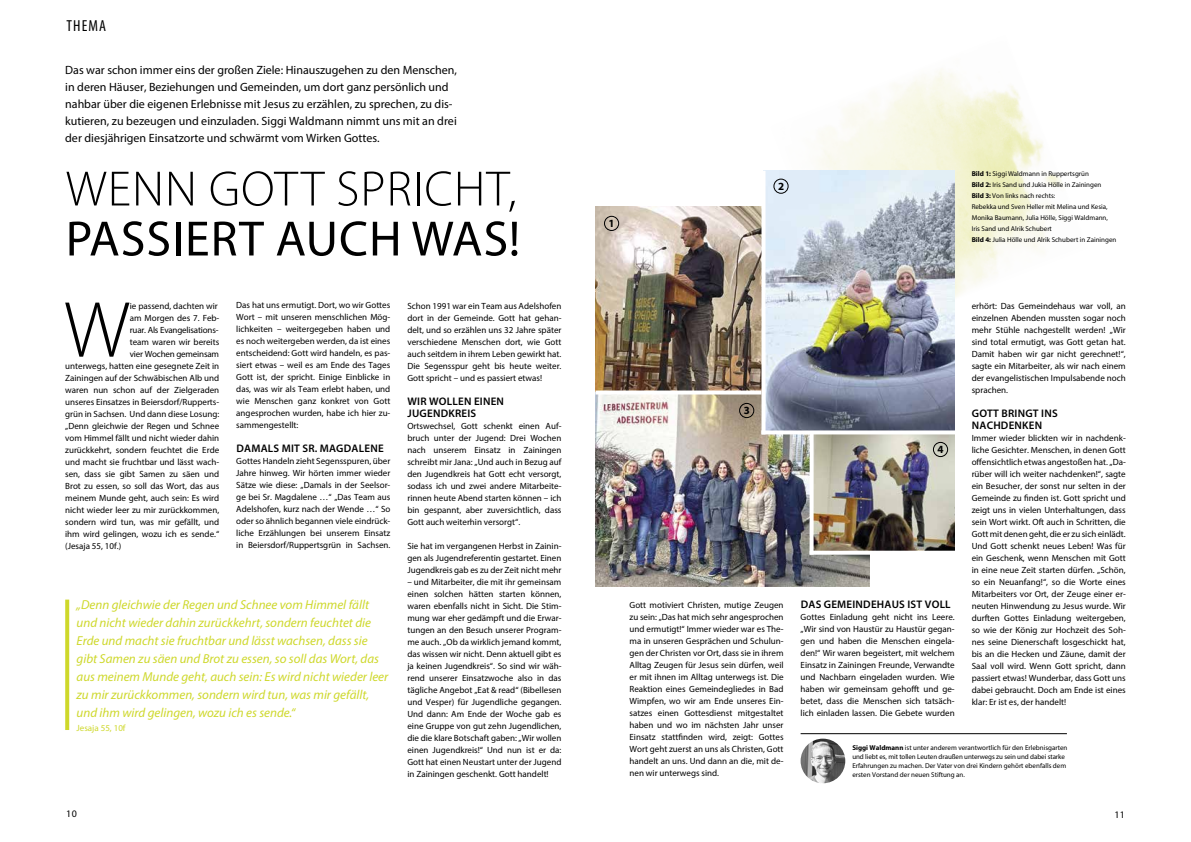
<style>
.page{position:relative;width:1191px;height:842px;background:#fff}
.page>*{position:absolute;margin:0;border:0;box-sizing:border-box;transform-origin:0 0}
.t1{font:300 80.2px "Myriad Pro";color:#000}
.t2{font:300 50px "Myriad Pro";letter-spacing:.02em;color:#000}
.t3{font:50px "Myriad Pro";letter-spacing:.02em;color:#000}
.t4{font:condensed 16px "Myriad Pro";letter-spacing:.07em;color:#000}
.t5{font:italic 13px/18px "Myriad Pro";color:#ced82b}
.t6{font:12px/17px "Myriad Pro";color:#000}
.t7{font:600 11px/12px "Myriad Pro";letter-spacing:.02em;color:#000}
.t8{font:700 11px "Myriad Pro";color:#000}
.t9{font:10px "Myriad Pro";color:#000}
.t10{font:9px/12px "Myriad Pro";color:#000;text-align:justify}
.t11{font:9px "Myriad Pro";letter-spacing:-.02em;color:#000}
.t12{font:9px "Myriad Pro";color:#ced82b}
.t13{font:7px/11px "Myriad Pro";color:#000}
.s1{font-weight:700}
</style>
<div class="page">
<img style="left:770px;top:69px;width:293px;height:271px">
<svg style="left:65px;top:600px;width:4px;height:130px"></svg>
<img style="left:595px;top:206px;width:166px;height:184px">
<img style="left:800px;top:739px;width:45px;height:44px;border-radius:22px">
<hr style="left:800px;top:733px;width:267px;height:1px;background:#000">
<img style="left:595px;top:394px;width:274px;height:192px">
<img style="left:765px;top:171px;width:189px;height:259px">
<img style="left:813px;top:434px;width:141px;height:117px">
<svg style="left:761px;top:206px;width:4px;height:224px"></svg>
<svg style="left:809px;top:434px;width:4px;height:117px"></svg>
<svg style="left:595px;top:390px;width:166px;height:4px"></svg>
<svg style="left:761px;top:430px;width:194px;height:4px"></svg>
<hr style="left:809px;top:551px;width:150px;height:4px;background:#fff">
<div style="left:604px;top:216px;width:15px;height:15px;border:1px solid #000;border-radius:50%"></div>
<div style="left:773px;top:179px;width:15px;height:15px;border:1px solid #000;border-radius:50%"></div>
<div style="left:739px;top:403px;width:15px;height:15px;border:1px solid #000;border-radius:50%"></div>
<div style="left:933px;top:442px;width:15px;height:15px;border:1px solid #000;border-radius:50%"></div>
<h3 class="t4" style="left:66px;top:16px;width:41px">THEMA</h3>
<p class="t6" style="left:65px;top:61px;width:393px">Das war schon immer eins der großen Ziele: Hinauszugehen zu den Menschen, in deren Häuser, Beziehungen und Gemeinden, um dort ganz persönlich und nahbar über die eigenen Erlebnisse mit Jesus zu erzählen, zu sprechen, zu dis&shy;kutieren, zu bezeugen und einzuladen. Siggi Waldmann nimmt uns mit an drei der diesjährigen Einsatzorte und schwärmt vom Wirken Gottes.</p>
<h2 class="t2" style="left:66px;top:159px;width:452px">WENN GOTT SPRICHT,</h2>
<h2 class="t3" style="left:66px;top:208px;width:456px">PASSIERT AUCH WAS!</h2>
<h1 class="t1" style="left:64px;top:282px;width:67px">W</h1>
<p class="t10" style="left:130px;top:299px;width:89px">ie passend, dachten wir</p>
<p class="t10" style="left:130px;top:311px;width:91px">am Morgen des 7. Feb-</p>
<p class="t11" style="left:130px;top:324px;width:90px">ruar. Als Evangelisations-</p>
<p class="t10" style="left:130px;top:335px;width:91px">team waren wir bereits</p>
<p class="t11" style="left:130px;top:348px;width:91px">vier Wochen gemeinsam</p>
<p class="t10" style="left:65px;top:359px;width:156px">unterwegs, hatten eine gesegnete Zeit in</p>
<p class="t10" style="left:65px;top:371px;width:156px">Zainingen auf der Schwäbischen Alb und</p>
<p class="t10" style="left:65px;top:383px;width:156px">waren nun schon auf der Zielgeraden</p>
<p class="t10" style="left:65px;top:395px;width:156px">unseres Einsatzes in Beiersdorf/Rupperts-</p>
<p class="t10" style="left:65px;top:407px;width:156px">grün in Sachsen. Und dann diese Losung:</p>
<p class="t10" style="left:65px;top:419px;width:155px">„Denn gleichwie der Regen und Schnee</p>
<p class="t10" style="left:65px;top:431px;width:156px">vom Himmel fällt und nicht wieder dahin</p>
<p class="t10" style="left:65px;top:443px;width:156px">zurückkehrt, sondern feuchtet die Erde</p>
<p class="t10" style="left:65px;top:455px;width:156px">und macht sie fruchtbar und lässt wach-</p>
<p class="t10" style="left:65px;top:467px;width:156px">sen, dass sie gibt Samen zu säen und</p>
<p class="t10" style="left:65px;top:479px;width:156px">Brot zu essen, so soll das Wort, das aus</p>
<p class="t10" style="left:65px;top:491px;width:156px">meinem Munde geht, auch sein: Es wird</p>
<p class="t10" style="left:65px;top:503px;width:156px">nicht wieder leer zu mir zurückkommen,</p>
<p class="t10" style="left:65px;top:515px;width:156px">sondern wird tun, was mir gefällt, und</p>
<p class="t10" style="left:65px;top:527px;width:155px">ihm wird gelingen, wozu ich es sende.“</p>
<p class="t10" style="left:65px;top:539px;width:58px">(Jesaja 55, 10f.)</p>
<p class="t10" style="left:236px;top:299px;width:156px">Das hat uns ermutigt. Dort, wo wir Gottes Wort – mit unseren menschlichen Mög&shy;lichkeiten – weitergegeben haben und es noch weitergeben werden, da ist eines entscheidend: Gott wird handeln, es pas&shy;siert etwas – weil es am Ende des Tages Gott ist, der spricht. Einige Einblicke in das, was wir als Team erlebt haben, und wie Menschen ganz konkret von Gott angesprochen wurden, habe ich hier zu&shy;sammengestellt:</p>
<p class="t7" style="left:236px;top:442px;width:149px">DAMALS MIT SR. MAGDALENE</p>
<p class="t10" style="left:236px;top:455px;width:156px">Gottes Handeln zieht Segensspuren, über Jahre hinweg. Wir hörten immer wieder Sätze wie diese: „Damals in der Seelsor&shy;ge bei Sr. Magdalene …“ „Das Team aus Adelshofen, kurz nach der Wende …“ So oder so ähnlich begannen viele eindrück&shy;liche Erzählungen bei unserem Einsatz in Beiersdorf/Ruppertsgrün in Sachsen.</p>
<p class="t5" style="left:77px;top:595px;width:313px">„Denn gleichwie der Regen und Schnee vom Himmel fällt und nicht wieder dahin zurückkehrt, sondern feuchtet die Erde und macht sie fruchtbar und lässt wachsen, dass sie gibt Samen zu säen und Brot zu essen, so soll das Wort, das aus meinem Munde geht, auch sein: Es wird nicht wieder leer zu mir zurückkommen, sondern wird tun, was mir gefällt, und ihm wird gelingen, wozu ich es sende.“</p>
<p class="t12" style="left:77px;top:722px;width:51px">Jesaja 55, 10f</p>
<p class="t10" style="left:407px;top:299px;width:156px">Schon 1991 war ein Team aus Adelshofen dort in der Gemeinde. Gott hat gehan&shy;delt, und so erzählen uns 32 Jahre später verschiedene Menschen dort, wie Gott auch seitdem in ihrem Leben gewirkt hat.<br>Die Segensspur geht bis heute weiter.<br>Gott spricht – und es passiert etwas!</p>
<p class="t7" style="left:407px;top:395px;width:98px">WIR WOLLEN EINEN<br>JUGENDKREIS</p>
<p class="t10" style="left:407px;top:419px;width:156px">Ortswechsel, Gott schenkt einen Auf&shy;bruch unter der Jugend: Drei Wochen nach unserem Einsatz in Zainingen schreibt mir Jana: „Und auch in Bezug auf den Jugendkreis hat Gott echt versorgt, sodass ich und zwei andere Mitarbeite&shy;rinnen heute Abend starten können – ich bin gespannt, aber zuversichtlich, dass Gott auch weiterhin versorgt“.</p>
<p class="t10" style="left:407px;top:539px;width:156px">Sie hat im vergangenen Herbst in Zainin&shy;gen als Jugendreferentin gestartet. Einen Jugendkreis gab es zu der Zeit nicht mehr</p>
<p class="t10" style="left:407px;top:575px;width:156px">– und Mitarbeiter, die mit ihr gemeinsam einen solchen hätten starten können, waren ebenfalls nicht in Sicht. Die Stim&shy;mung war eher gedämpft und die Erwar&shy;tungen an den Besuch unserer Program&shy;me auch. „Ob da wirklich jemand kommt, das wissen wir nicht. Denn aktuell gibt es ja keinen Jugendkreis“. So sind wir wäh&shy;rend unserer Einsatzwoche also in das tägliche Angebot „Eat &amp; read“ (Bibellesen und Vesper) für Jugendliche gegangen.<br>Und dann: Am Ende der Woche gab es eine Gruppe von gut zehn Jugendlichen, die die klare Botschaft gaben: „Wir wollen einen Jugendkreis!“ Und nun ist er da:<br>Gott hat einen Neustart unter der Jugend in Zainingen geschenkt. Gott handelt!</p>
<p class="t8" style="left:608px;top:216px;width:8px">1</p>
<p class="t8" style="left:778px;top:179px;width:8px">2</p>
<p class="t13" style="left:971px;top:168px;width:146px"><span class="s1">Bild 1:</span> Siggi Waldmann in Ruppertsgrün<br><span class="s1">Bild 2:</span> Iris Sand und Jukia Hölle in Zainingen<br><span class="s1">Bild 3:</span> Von links nach rechts:<br>Rebekka und Sven Heller mit Melina und Kesia, Monika Baumann, Julia Hölle, Siggi Waldmann, Iris Sand und Alrik Schubert<br><span class="s1">Bild 4:</span> Julia Hölle und Alrik Schubert in Zainingen</p>
<p class="t10" style="left:971px;top:299px;width:156px">erhört: Das Gemeindehaus war voll, an einzelnen Abenden mussten sogar noch mehr Stühle nachgestellt werden! „Wir sind total ermutigt, was Gott getan hat.<br>Damit haben wir gar nicht gerechnet!“, sagte ein Mitarbeiter, als wir nach einem der evangelistischen Impulsabende noch sprachen.</p>
<p class="t7" style="left:971px;top:407px;width:87px">GOTT BRINGT INS<br>NACHDENKEN</p>
<p class="t10" style="left:971px;top:431px;width:156px">Immer wieder blickten wir in nachdenk&shy;liche Gesichter. Menschen, in denen Gott offensichtlich etwas angestoßen hat. „Da&shy;rüber will ich weiter nachdenken!“, sagte ein Besucher, der sonst nur selten in der Gemeinde zu finden ist. Gott spricht und zeigt uns in vielen Unterhaltungen, dass sein Wort wirkt. Oft auch in Schritten, die Gott mit denen geht, die er zu sich einlädt.<br>Und Gott schenkt neues Leben! Was für ein Geschenk, wenn Menschen mit Gott in eine neue Zeit starten dürfen. „Schön, so ein Neuanfang!“, so die Worte eines Mitarbeiters vor Ort, der Zeuge einer er&shy;neuten Hinwendung zu Jesus wurde. Wir durften Gottes Einladung weitergeben, so wie der König zur Hochzeit des Soh&shy;nes seine Dienerschaft losgeschickt hat, bis an die Hecken und Zäune, damit der Saal voll wird. Wenn Gott spricht, dann passiert etwas! Wunderbar, dass Gott uns dabei gebraucht. Doch am Ende ist eines klar: Er ist es, der handelt!</p>
<p class="t13" style="left:852px;top:743px;width:217px;line-height:9px"><span class="s1">Siggi Waldmann</span> ist unter anderem verantwortlich für den Erlebnisgarten und liebt es, mit tollen Leuten draußen unterwegs zu sein und dabei starke Erfahrungen zu machen. Der Vater von drei Kindern gehört ebenfalls dem ersten Vorstand der neuen Stiftung an.</p>
<p class="t8" style="left:743px;top:403px;width:8px">3</p>
<p class="t8" style="left:937px;top:442px;width:8px">4</p>
<p class="t10" style="left:629px;top:598px;width:156px">Gott motiviert Christen, mutige Zeugen zu sein: „Das hat mich sehr angesprochen und ermutigt!“ Immer wieder war es The&shy;ma in unseren Gesprächen und Schulun&shy;gen der Christen vor Ort, dass sie in ihrem Alltag Zeugen für Jesus sein dürfen, weil er mit ihnen im Alltag unterwegs ist. Die Reaktion eines Gemeindegliedes in Bad Wimpfen, wo wir am Ende unseres Ein&shy;satzes einen Gottesdienst mitgestaltet haben und wo im nächsten Jahr unser Einsatz stattfinden wird, zeigt: Gottes Wort geht zuerst an uns als Christen, Gott handelt an uns. Und dann an die, mit de&shy;nen wir unterwegs sind.</p>
<p class="t7" style="left:800px;top:598px;width:151px">DAS GEMEINDEHAUS IST VOLL</p>
<p class="t10" style="left:800px;top:611px;width:156px">Gottes Einladung geht nicht ins Leere. „Wir sind von Haustür zu Haustür gegan&shy;gen und haben die Menschen eingela&shy;den!“ Wir waren begeistert, mit welchem Einsatz in Zainingen Freunde, Verwandte und Nachbarn eingeladen wurden. Wie haben wir gemeinsam gehofft und ge&shy;betet, dass die Menschen sich tatsäch&shy;lich einladen lassen. Die Gebete wurden</p>
<p class="t9" style="left:66px;top:808px;width:12px">10</p>
<p class="t9" style="left:1114px;top:809px;width:12px">11</p>
</div>
